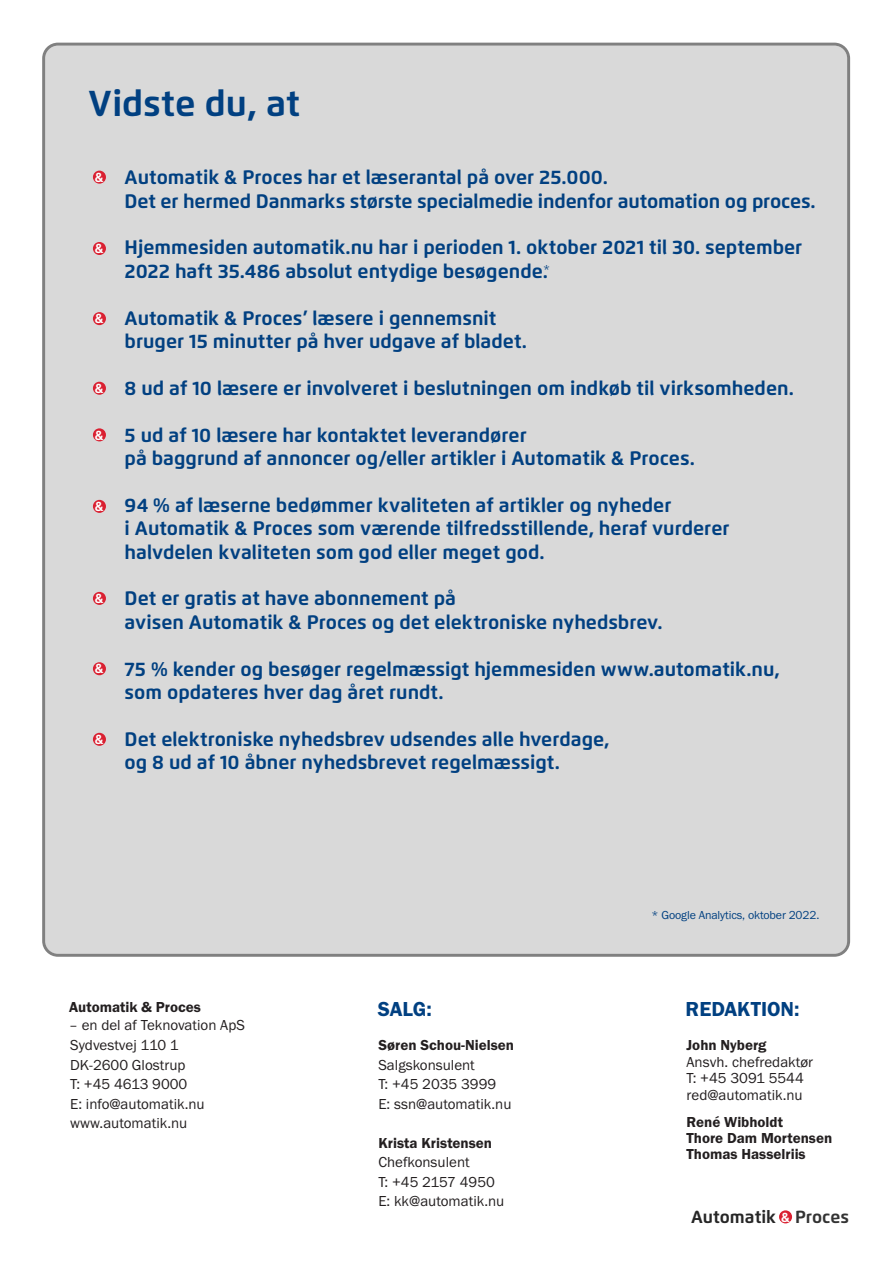
<style>
.page{position:relative;width:893px;height:1263px;background:#fff}
.page>*{position:absolute;margin:0;border:0;box-sizing:border-box;transform-origin:0 0}
.t1{font:700 36px "Flexo";color:#014081}
.t2{font:600 21px "Franklin Gothic";color:#014081}
.t3{font:700 19.5px/23.4px "Flexo";color:#014081}
.t4{font:700 17.55px "Flexo";color:#262626}
.t5{font:15px/19.5px "Franklin Gothic";color:#231f20}
.t6{font:600 15px/16.5px "Franklin Gothic";color:#231f20}
.t7{font:700 13.2px "Flexo";color:#fff}
.t8{font:12px "Franklin Gothic";letter-spacing:-.01em;color:#014081}
.s1{font-size:13.2px;color:#fff}
.s2{color:#333}
</style>
<div class="page">
<div style="left:42px;top:43px;width:808px;height:914px;background:#d9d9d9"></div>
<div style="left:779px;top:1210px;width:13px;height:13px;background:#da2031;border-radius:50%"></div>
<div style="left:93px;top:733px;width:13px;height:13px;background:#da2031;border-radius:50%"></div>
<div style="left:93px;top:662px;width:13px;height:13px;background:#da2031;border-radius:50%"></div>
<div style="left:93px;top:592px;width:13px;height:13px;background:#da2031;border-radius:50%"></div>
<div style="left:93px;top:500px;width:13px;height:13px;background:#da2031;border-radius:50%"></div>
<div style="left:93px;top:428px;width:13px;height:13px;background:#da2031;border-radius:50%"></div>
<div style="left:93px;top:382px;width:13px;height:13px;background:#da2031;border-radius:50%"></div>
<div style="left:93px;top:312px;width:13px;height:13px;background:#da2031;border-radius:50%"></div>
<div style="left:93px;top:171px;width:13px;height:13px;background:#da2031;border-radius:50%"></div>
<div style="left:93px;top:242px;width:13px;height:13px;background:#da2031;border-radius:50%"></div>
<h1 class="t1" style="left:88px;top:89px;width:213px">Vidste du, at</h1>
<p class="t7" style="left:95px;top:169px;width:11px">&amp;</p>
<p class="t7" style="left:95px;top:241px;width:11px">&amp;</p>
<p class="t7" style="left:95px;top:311px;width:11px">&amp;</p>
<p class="t7" style="left:95px;top:381px;width:11px">&amp;</p>
<p class="t7" style="left:95px;top:427px;width:11px">&amp;</p>
<p class="t7" style="left:95px;top:499px;width:11px">&amp;</p>
<p class="t7" style="left:95px;top:591px;width:11px">&amp;</p>
<p class="t7" style="left:95px;top:661px;width:11px">&amp;</p>
<p class="t7" style="left:95px;top:732px;width:11px">&amp;</p>
<p class="t3" style="left:125px;top:167px;width:692px">Automatik &amp; Proces har et læserantal på over 25.000.<br>Det er hermed Danmarks største specialmedie indenfor automation og proces.</p>
<p class="t3" style="left:125px;top:237px;width:679px">Hjemmesiden automatik.nu har i perioden 1. oktober 2021 til 30. september<br>2022 haft 35.486 absolut entydige besøgende.</p>
<p class="t3" style="left:125px;top:308px;width:404px">Automatik &amp; Proces’ læsere i gennemsnit bruger 15 minutter på hver udgave af bladet.</p>
<p class="t3" style="left:125px;top:378px;width:671px">8 ud af 10 læsere er involveret i beslutningen om indkøb til virksomheden.</p>
<p class="t3" style="left:125px;top:425px;width:572px">5 ud af 10 læsere har kontaktet leverandører<br>på baggrund af annoncer og/eller artikler i Automatik &amp; Proces.</p>
<p class="t3" style="left:125px;top:495px;width:606px">94 % af læserne bedømmer kvaliteten af artikler og nyheder<br>i Automatik &amp; Proces som værende tilfredsstillende, heraf vurderer halvdelen kvaliteten som god eller meget god.</p>
<p class="t3" style="left:125px;top:588px;width:539px">Det er gratis at have abonnement på<br>avisen Automatik &amp; Proces og det elektroniske nyhedsbrev.</p>
<p class="t3" style="left:125px;top:659px;width:657px">75 % kender og besøger regelmæssigt hjemmesiden www.automatik.nu, som opdateres hver dag året rundt.</p>
<p class="t3" style="left:125px;top:729px;width:486px">Det elektroniske nyhedsbrev udsendes alle hverdage, og 8 ud af 10 åbner nyhedsbrevet regelmæssigt.</p>
<p class="t8" style="left:543px;top:265px;width:9px">*</p>
<p class="t8" style="left:652px;top:911px;width:169px">* Google Analytics, oktober 2022.</p>
<p class="t6" style="left:69px;top:999px;width:133px">Automatik &amp; Proces</p>
<p class="t5" style="left:69px;top:1016px;width:177px">– en del af Teknovation ApS</p>
<p class="t2" style="left:378px;top:1001px;width:56px">SALG:</p>
<p class="t2" style="left:686px;top:1001px;width:115px">REDAKTION:</p>
<p class="t5" style="left:70px;top:1036px;width:136px">Sydvestvej 110 1<br>DK-2600 Glostrup<br>T: +45 4613 9000<br>E: info@automatik.nu www.automatik.nu</p>
<p class="t6" style="left:378px;top:1038px;width:137px">Søren Schou-Nielsen</p>
<p class="t5" style="left:378px;top:1056px;width:135px">Salgskonsulent<br>T: +45 2035 3999<br>E: ssn@automatik.nu</p>
<p class="t6" style="left:378px;top:1135px;width:115px">Krista Kristensen</p>
<p class="t5" style="left:378px;top:1153px;width:128px">Chefkonsulent<br>T: +45 2157 4950<br>E: kk@automatik.nu</p>
<p class="t6" style="left:687px;top:1038px;width:81px">John Nyberg</p>
<p class="t5" style="left:687px;top:1054px;width:128px;line-height:16.5px">Ansvh. chefredaktør<br>T: +45 3091 5544 red@automatik.nu</p>
<p class="t6" style="left:687px;top:1114px;width:147px">René Wibholdt<br>Thore Dam Mortensen<br>Thomas Hasselriis</p>
<p class="t4" style="left:691px;top:1207px;width:159px">Automatik <span class="s1">&amp;</span> <span class="s2">Proces</span></p>
</div>
